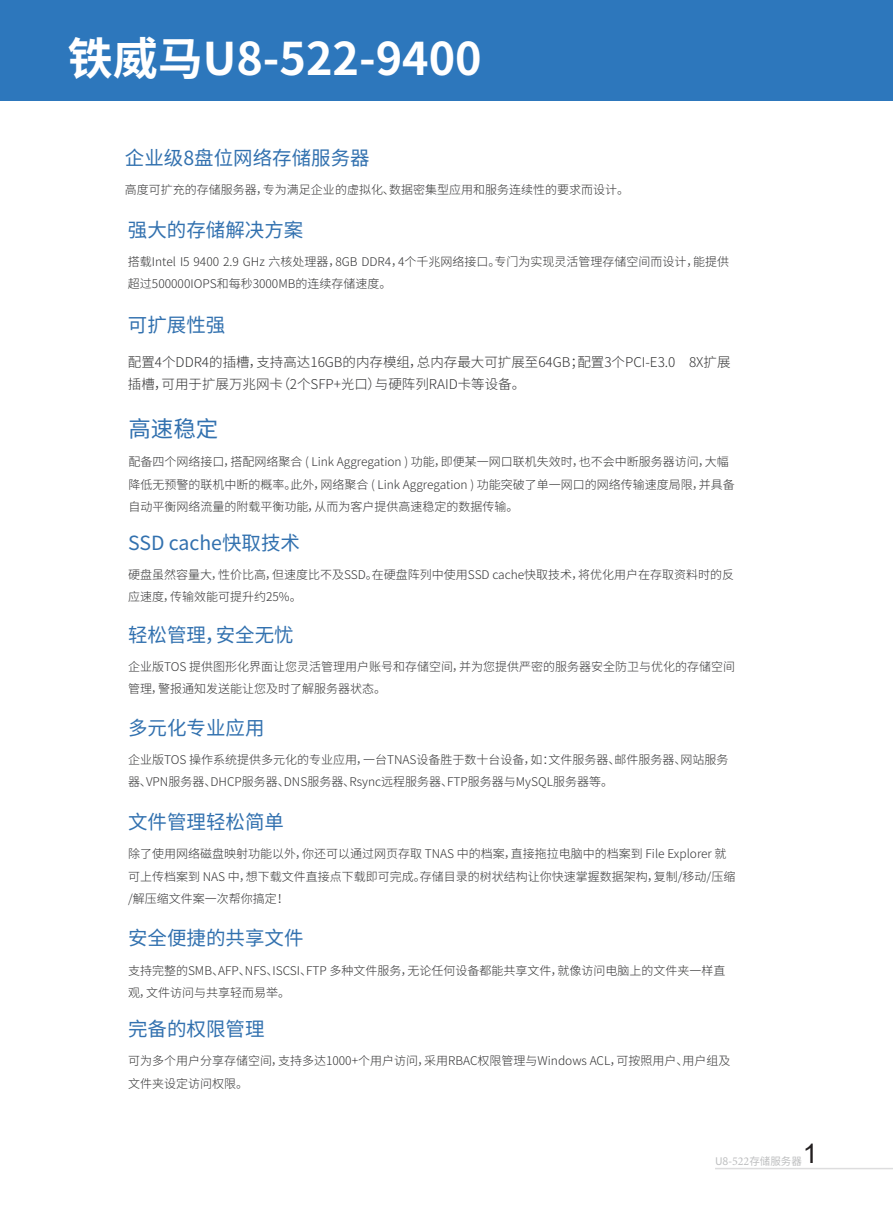
<style>
.page{position:relative;width:893px;height:1212px;background:#fff}
.page>*{position:absolute;margin:0;border:0;box-sizing:border-box;transform-origin:0 0}
.t1{font:700 45px "Source Han Sans CN";color:#fff}
.t2{font:27px "Arial";color:#231f20}
.t3{font:22.5px "Source Han Sans CN";color:#3271af}
.t4{font:19.5px "Source Han Sans CN";color:#3271af}
.t5{font:300 13.5px/22.5px "Source Han Sans CN";color:#333334}
.t6{font:300 12px/22.5px "Source Han Sans CN";color:#333334}
.t7{font:10.5px "Source Han Sans CN";color:#bdbebf}
.s1{font-family:"Minion Pro";font-size:12px}
</style>
<div class="page">
<div style="left:0;top:0;width:893px;height:100px;background:#2d77bc"></div>
<hr style="left:715px;top:1168px;width:178px;height:1px;background:#ddddde">
<h1 class="t1" style="left:68px;top:34px;width:416px">铁威马U8-522-9400</h1>
<h3 class="t4" style="left:125px;top:147px;width:246px">企业级8盘位网络存储服务器</h3>
<p class="t6" style="left:125px;top:178px;width:506px">高度可扩充的存储服务器，专为满足企业的虚拟化、数据密集型应用和服务连续性的要求而设计。</p>
<h3 class="t4" style="left:128px;top:219px;width:177px">强大的存储解决方案</h3>
<p class="t6" style="left:128px;top:250px;width:603px">搭载Intel I5 9400 2.9 GHz 六核处理器，8GB DDR4，4个千兆网络接口。专门为实现灵活管理存储空间而设计，能提供超过500000IOPS和每秒3000MB的连续存储速度。</p>
<h3 class="t4" style="left:128px;top:314px;width:99px">可扩展性强</h3>
<p class="t5" style="left:128px;top:351px;width:604px">配置4个DDR4的插槽，支持高达16GB的内存模组，总内存最大可扩展至64GB；配置3个PCI-E3.0　8X扩展插槽，可用于扩展万兆网卡（2个SFP+光口）与硬阵列RAID卡等设备。</p>
<h3 class="t3" style="left:128px;top:416px;width:91px">高速稳定</h3>
<p class="t6" style="left:128px;top:451px;width:608px">配备四个网络接口，搭配网络聚合 ( Link Aggregation ) 功能，即便某一网口联机失效时，也不会中断服务器访问，大幅降低无预警的联机中断的概率。此外，网络聚合 ( Link Aggregation ) 功能突破了单一网口的网络传输速度局限，并具备自动平衡网络流量的附载平衡功能，从而为客户提供高速稳定的数据传输。</p>
<h3 class="t4" style="left:128px;top:532px;width:174px">SSD cache快取技术</h3>
<p class="t6" style="left:128px;top:563px;width:608px">硬盘虽然容量大，性价比高，但速度比不及SSD。在硬盘阵列中使用SSD cache快取技术，将优化用户在存取资料时的反应速度，传输效能可提升约25%。</p>
<h3 class="t4" style="left:128px;top:623px;width:167px">轻松管理，安全无忧</h3>
<p class="t6" style="left:128px;top:655px;width:609px">企业版TOS 提供图形化界面让您灵活管理用户账号和存储空间，并为您提供严密的服务器安全防卫与优化的存储空间管理，警报通知发送能让您及时了解服务器状态。</p>
<h3 class="t4" style="left:128px;top:716px;width:138px">多元化专业应用</h3>
<p class="t6" style="left:128px;top:748px;width:602px">企业版TOS 操作系统提供多元化的专业应用，一台TNAS设备胜于数十台设备，如：文件服务器、邮件服务器、网站服务器、VPN服务器、DHCP服务器、DNS服务器、Rsync远程服务器、FTP服务器与MySQL服务器等。</p>
<h3 class="t4" style="left:128px;top:811px;width:157px">文件管理轻松简单</h3>
<p class="t6" style="left:128px;top:843px;width:609px">除了使用网络磁盘映射功能以外，你还可以通过网页存取 TNAS 中的档案，直接拖拉电脑中的档案到 File Explorer 就可上传档案到 NAS 中，想下载文件直接点下载即可完成。存储目录的树状结构让你快速掌握数据架构，复制/移动/压缩/解压缩文件案一次帮你搞定！</p>
<h3 class="t4" style="left:128px;top:927px;width:177px">安全便捷的共享文件</h3>
<p class="t6" style="left:128px;top:959px;width:599px">支持完整的SMB、AFP、NFS、ISCSI、FTP 多种文件服务，无论任何设备都能共享文件，就像访问电脑上的文件夹一样直观，文件访问与共享轻而易举。</p>
<h3 class="t4" style="left:128px;top:1018px;width:138px">完备的权限管理</h3>
<p class="t6" style="left:128px;top:1050px;width:604px">可为多个用户分享存储空间，支持多达1000+个用户访问，采用RBAC权限管理与Windows ACL，可按照用户、用户组及文件夹设定访问权限。</p>
<h2 class="t2" style="left:803px;top:1134px;width:17px">1</h2>
<p class="t7" style="left:715px;top:1155px;width:88px">U8-<span class="s1">522</span>存储服务器</p>
</div>
